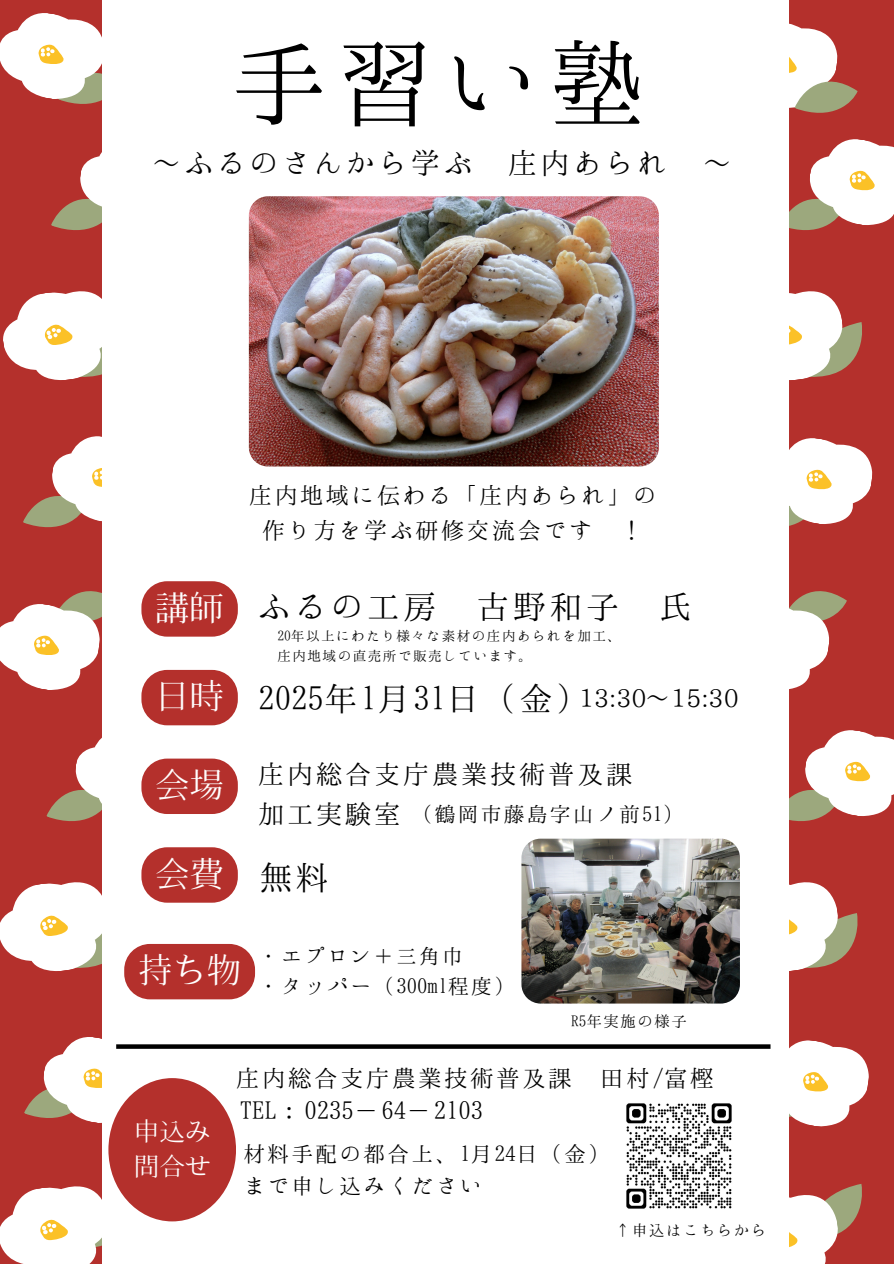
<style>
.page{position:relative;width:894px;height:1264px;background:#fff}
.page>*{position:absolute;margin:0;border:0;box-sizing:border-box;transform-origin:0 0}
.t1{font:106.05px "Hannari Mincho";color:#000}
.t2{font:36.45px "Hannari Mincho";color:#000}
.t3{font:34.35px "Hana Min A";color:#fff}
.t4{font:32.4px "Hannari Mincho";color:#000}
.t5{font:28.95px/40.5px "Hannari Mincho";color:#000}
.t6{font:27.45px "Hannari Mincho";color:#000}
.t7{font:25.95px "Hannari Mincho";color:#000}
.t8{font:25.65px "Hannari Mincho";color:#000}
.t9{font:25.65px "Hana Min A";color:#fff}
.t10{font:24.45px "Honoka Mincho";color:#000}
.t11{font:24px/32.7px "Hannari Mincho";color:#000}
.t12{font:22.95px "Hannari Mincho";color:#000}
.t13{font:16.95px "Hannari Mincho";color:#000}
.t14{font:15px "Hannari Mincho";color:#000}
</style>
<div class="page">
<div style="left:0;top:0;width:893px;height:1263px;background:#b4302c"></div>
<svg style="left:0;top:882px;width:102px;height:89px"></svg>
<svg style="left:0;top:1186px;width:102px;height:77px;background:#f3ded7"></svg>
<svg style="left:46px;top:737px;width:56px;height:85px"></svg>
<svg style="left:24px;top:1037px;width:78px;height:86px"></svg>
<svg style="left:3px;top:291px;width:99px;height:89px"></svg>
<svg style="left:51px;top:152px;width:51px;height:78px"></svg>
<svg style="left:23px;top:436px;width:79px;height:92px"></svg>
<svg style="left:0;top:13px;width:102px;height:91px"></svg>
<svg style="left:787px;top:575px;width:60px;height:121px"></svg>
<svg style="left:787px;top:875px;width:71px;height:103px"></svg>
<svg style="left:787px;top:1034px;width:82px;height:103px"></svg>
<svg style="left:787px;top:432px;width:86px;height:115px"></svg>
<svg style="left:787px;top:1183px;width:75px;height:80px"></svg>
<svg style="left:787px;top:284px;width:75px;height:103px"></svg>
<div style="left:102px;top:0;width:685px;height:1263px;background:#fff"></div>
<svg style="left:0;top:591px;width:102px;height:99px"></svg>
<svg style="left:787px;top:724px;width:106px;height:116px"></svg>
<svg style="left:787px;top:16px;width:106px;height:234px"></svg>
<img style="left:249px;top:196px;width:409px;height:270px;border-radius:19px">
<svg style="left:116px;top:1044px;width:654px;height:4px;background:#141414"></svg>
<div style="left:108px;top:1078px;width:128px;height:143px;background:#b4302c;border-radius:50%"></div>
<img style="left:521px;top:838px;width:218px;height:165px">
<img style="left:626px;top:1103px;width:106px;height:106px">
<div style="left:141px;top:670px;width:97px;height:55px;background:#b4302c;border-radius:26px"></div>
<div style="left:141px;top:758px;width:97px;height:56px;background:#b4302c;border-radius:26px"></div>
<div style="left:141px;top:847px;width:97px;height:55px;background:#b4302c;border-radius:26px"></div>
<div style="left:141px;top:581px;width:97px;height:55px;background:#b4302c;border-radius:26px"></div>
<div style="left:124px;top:943px;width:131px;height:56px;background:#b4302c;border-radius:26px"></div>
<h2 class="t1" style="left:231px;top:26px;width:426px">手習い塾</h2>
<h6 class="t4" style="left:152px;top:146px;width:575px">～ふるのさんから学ぶ 庄内あられ ～</h6>
<p class="t8" style="left:249px;top:482px;width:411px">庄内地域に伝わる「庄内あられ」の</p>
<h2 class="t8" style="left:262px;top:517px;width:385px">作り方を学ぶ研修交流会です ！</h2>
<p class="t3" style="left:155px;top:587px;width:70px">講師</p>
<h3 class="t2" style="left:257px;top:586px;width:431px">ふるの工房 古野和子 氏</h3>
<p class="t14" style="left:277px;top:627px;width:346px">20年以上にわたり様々な素材の庄内あられを加工、</p>
<p class="t14" style="left:277px;top:647px;width:258px">庄内地域の直売所で販売しています。</p>
<h3 class="t3" style="left:155px;top:676px;width:70px">日時</h3>
<h2 class="t3" style="left:155px;top:764px;width:70px">会場</h2>
<h2 class="t3" style="left:155px;top:853px;width:70px">会費</h2>
<h2 class="t2" style="left:258px;top:678px;width:335px">2025年1月 31日（金）</h2>
<h3 class="t10" style="left:579px;top:685px;width:161px">13:30〜15:30</h3>
<p class="t5" style="left:258px;top:752px;width:378px">庄内総合支庁農業技術普及課加工実験室</p>
<p class="t2" style="left:259px;top:857px;width:74px">無料</p>
<p class="t12" style="left:412px;top:801px;width:275px">（鶴岡市藤島字山ノ前51）</p>
<p class="t3" style="left:138px;top:950px;width:105px">持ち物</p>
<p class="t12" style="left:258px;top:943px;width:201px">・エプロン＋三角巾</p>
<p class="t12" style="left:258px;top:973px;width:260px">・タッパー（300ml程度）</p>
<p class="t13" style="left:571px;top:1011px;width:116px">R5年実施の様子</p>
<h4 class="t9" style="left:134px;top:1116px;width:78px">申込み</h4>
<p class="t9" style="left:134px;top:1151px;width:78px">問合せ</p>
<p class="t7" style="left:236px;top:1063px;width:481px">庄内総合支庁農業技術普及課 田村/富樫</p>
<p class="t6" style="left:240px;top:1095px;width:245px">TEL：0235－ 64－ 2103</p>
<h5 class="t11" style="left:243px;top:1136px;width:370px">材料手配の都合上、1月 24日（金）まで申し込みください</h5>
<p class="t13" style="left:615px;top:1221px;width:154px">↑申込はこちらから</p>
</div>
